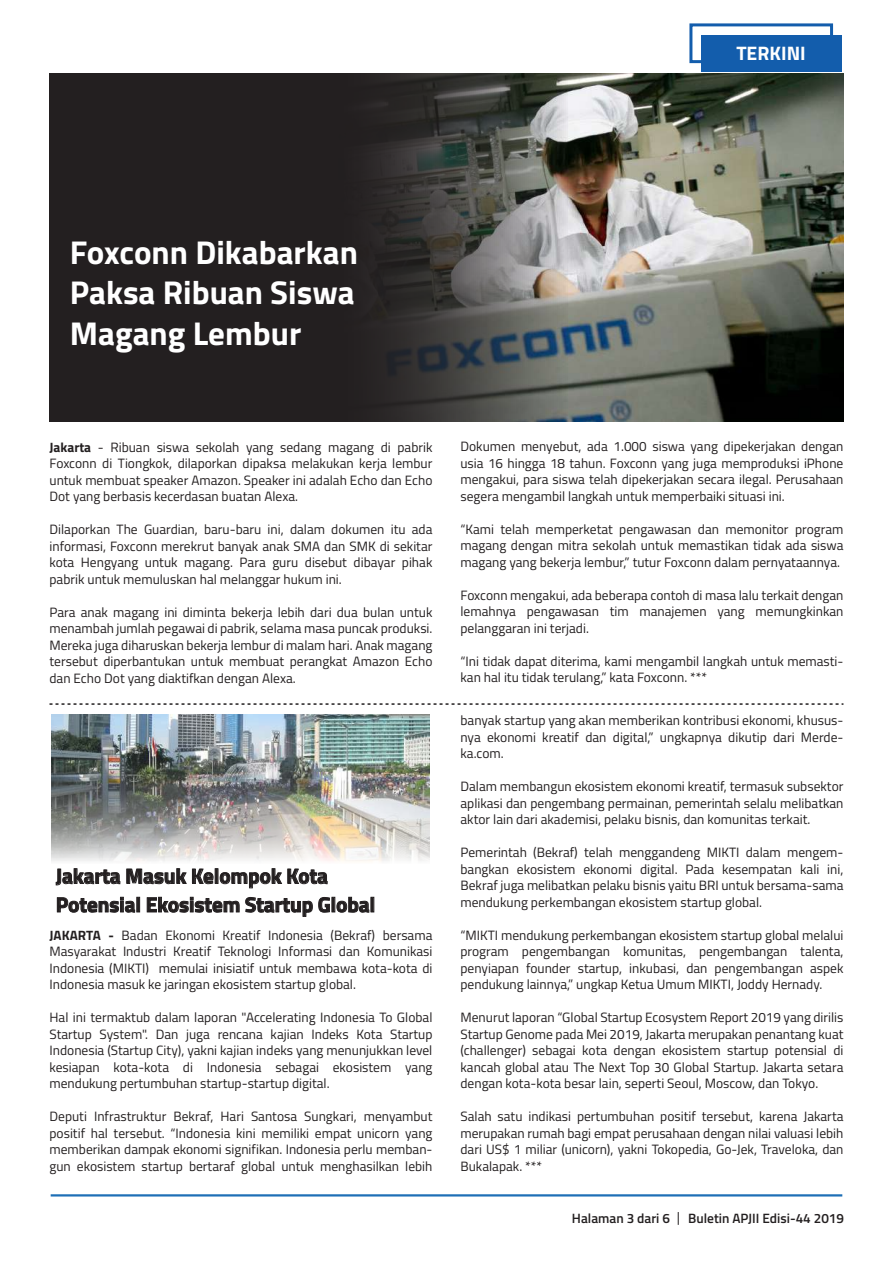
<style>
.page{position:relative;width:893px;height:1263px;background:#fff}
.page>*{position:absolute;margin:0;border:0;box-sizing:border-box;transform-origin:0 0}
.t1{font:700 33px/40.5px "Titillium";color:#fff;text-align:justify}
.t2{font:700 21px/28.5px "Titillium";color:#231f20}
.t3{font:700 19.5px "Titillium";color:#fff}
.t4{font:13.5px/16.5px "Titillium";color:#231f20;text-align:justify}
.t5{font:600 13.5px "Titillium";color:#231f20}
.s1{font-weight:700}
</style>
<div class="page">
<img style="left:567px;top:73px;width:276px;height:348px">
<svg style="left:49px;top:73px;width:518px;height:348px;background:#343131"></svg>
<svg style="left:50px;top:703px;width:793px;height:2px"></svg>
<div style="left:701px;top:35px;width:141px;height:36px;background:#135dac"></div>
<div style="left:689px;top:23px;width:144px;height:40px;border:3px solid #135dac"></div>
<hr style="left:51px;top:1194px;width:791px;height:2px;background:#1e6fb6">
<svg style="left:678px;top:1212px;width:1px;height:13px"></svg>
<img style="left:51px;top:714px;width:379px;height:191px">
<svg style="left:55px;top:839px;width:275px;height:78px"></svg>
<svg style="left:336px;top:896px;width:34px;height:17px"></svg>
<h3 class="t3" style="left:736px;top:38px;width:71px">TERKINI</h3>
<h1 class="t1" style="left:70px;top:230px;width:290px">Foxconn Dikabarkan Paksa Ribuan Siswa Magang Lembur</h1>
<p class="t4" style="left:50px;top:438px;width:385px"><span class="s1">Jakarta</span> - Ribuan siswa sekolah yang sedang magang di pabrik Foxconn di Tiongkok, dilaporkan dipaksa melakukan kerja lembur untuk membuat speaker Amazon. Speaker ini adalah Echo dan Echo Dot yang berbasis kecerdasan buatan Alexa.</p>
<p class="t4" style="left:50px;top:520px;width:384px">Dilaporkan The Guardian, baru-baru ini, dalam dokumen itu ada informasi, Foxconn merekrut banyak anak SMA dan SMK di sekitar kota Hengyang untuk magang. Para guru disebut dibayar pihak pabrik untuk memuluskan hal melanggar hukum ini.</p>
<p class="t4" style="left:50px;top:603px;width:384px">Para anak magang ini diminta bekerja lebih dari dua bulan untuk menambah jumlah pegawai di pabrik, selama masa puncak produksi.<br>Mereka juga diharuskan bekerja lembur di malam hari. Anak magang tersebut diperbantukan untuk membuat perangkat Amazon Echo dan Echo Dot yang diaktifkan dengan Alexa.</p>
<h2 class="t2" style="left:56px;top:861px;width:321px">Jakarta Masuk Kelompok Kota<br>Potensial Ekosistem Startup Global</h2>
<p class="t4" style="left:50px;top:926px;width:384px"><span class="s1">JAKARTA -</span> Badan Ekonomi Kreatif Indonesia (Bekraf) bersama Masyarakat Industri Kreatif Teknologi Informasi dan Komunikasi Indonesia (MIKTI) memulai inisiatif untuk membawa kota-kota di Indonesia masuk ke jaringan ekosistem startup global.</p>
<p class="t4" style="left:50px;top:1009px;width:385px">Hal ini termaktub dalam laporan "Accelerating Indonesia To Global Startup System". Dan juga rencana kajian Indeks Kota Startup Indonesia (Startup City), yakni kajian indeks yang menunjukkan level kesiapan kota-kota di Indonesia sebagai ekosistem yang mendukung pertumbuhan startup-startup digital.</p>
<p class="t4" style="left:50px;top:1108px;width:384px">Deputi Infrastruktur Bekraf, Hari Santosa Sungkari, menyambut positif hal tersebut. “Indonesia kini memiliki empat unicorn yang memberikan dampak ekonomi signifikan. Indonesia perlu memban&shy;gun ekosistem startup bertaraf global untuk menghasilkan lebih</p>
<p class="t4" style="left:460px;top:438px;width:384px">Dokumen menyebut, ada 1.000 siswa yang dipekerjakan dengan usia 16 hingga 18 tahun. Foxconn yang juga memproduksi iPhone mengakui, para siswa telah dipekerjakan secara ilegal. Perusahaan segera mengambil langkah untuk memperbaiki situasi ini.</p>
<p class="t4" style="left:460px;top:520px;width:384px">“Kami telah memperketat pengawasan dan memonitor program magang dengan mitra sekolah untuk memastikan tidak ada siswa magang yang bekerja lembur,” tutur Foxconn dalam pernyataannya.</p>
<p class="t4" style="left:460px;top:586px;width:385px">Foxconn mengakui, ada beberapa contoh di masa lalu terkait dengan lemahnya pengawasan tim manajemen yang memungkinkan pelanggaran ini terjadi.</p>
<p class="t4" style="left:460px;top:652px;width:384px">“Ini tidak dapat diterima, kami mengambil langkah untuk memasti&shy;kan hal itu tidak terulang,” kata Foxconn. ***</p>
<p class="t4" style="left:460px;top:712px;width:384px">banyak startup yang akan memberikan kontribusi ekonomi, khusus&shy;nya ekonomi kreatif dan digital,” ungkapnya dikutip dari Merde&shy;ka.com.</p>
<p class="t4" style="left:460px;top:778px;width:384px">Dalam membangun ekosistem ekonomi kreatif, termasuk subsektor aplikasi dan pengembang permainan, pemerintah selalu melibatkan aktor lain dari akademisi, pelaku bisnis, dan komunitas terkait.</p>
<p class="t4" style="left:460px;top:844px;width:384px">Pemerintah (Bekraf) telah menggandeng MIKTI dalam mengem&shy;bangkan ekosistem ekonomi digital. Pada kesempatan kali ini, Bekraf juga melibatkan pelaku bisnis yaitu BRI untuk bersama-sama mendukung perkembangan ekosistem startup global.</p>
<p class="t4" style="left:460px;top:926px;width:384px">“MIKTI mendukung perkembangan ekosistem startup global melalui program pengembangan komunitas, pengembangan talenta, penyiapan founder startup, inkubasi, dan pengembangan aspek pendukung lainnya,” ungkap Ketua Umum MIKTI, Joddy Hernady.</p>
<p class="t4" style="left:460px;top:1009px;width:384px">Menurut laporan “Global Startup Ecosystem Report 2019 yang dirilis Startup Genome pada Mei 2019, Jakarta merupakan penantang kuat (challenger) sebagai kota dengan ekosistem startup potensial di kancah global atau The Next Top 30 Global Startup. Jakarta setara dengan kota-kota besar lain, seperti Seoul, Moscow, dan Tokyo.</p>
<p class="t4" style="left:460px;top:1108px;width:384px">Salah satu indikasi pertumbuhan positif tersebut, karena Jakarta merupakan rumah bagi empat perusahaan dengan nilai valuasi lebih dari US$ 1 miliar (unicorn), yakni Tokopedia, Go-Jek, Traveloka, dan Bukalapak. ***</p>
<p class="t5" style="left:572px;top:1208px;width:100px">Halaman 3 dari 6</p>
<p class="t5" style="left:688px;top:1208px;width:157px">Buletin APJII Edisi-44 2019</p>
</div>
